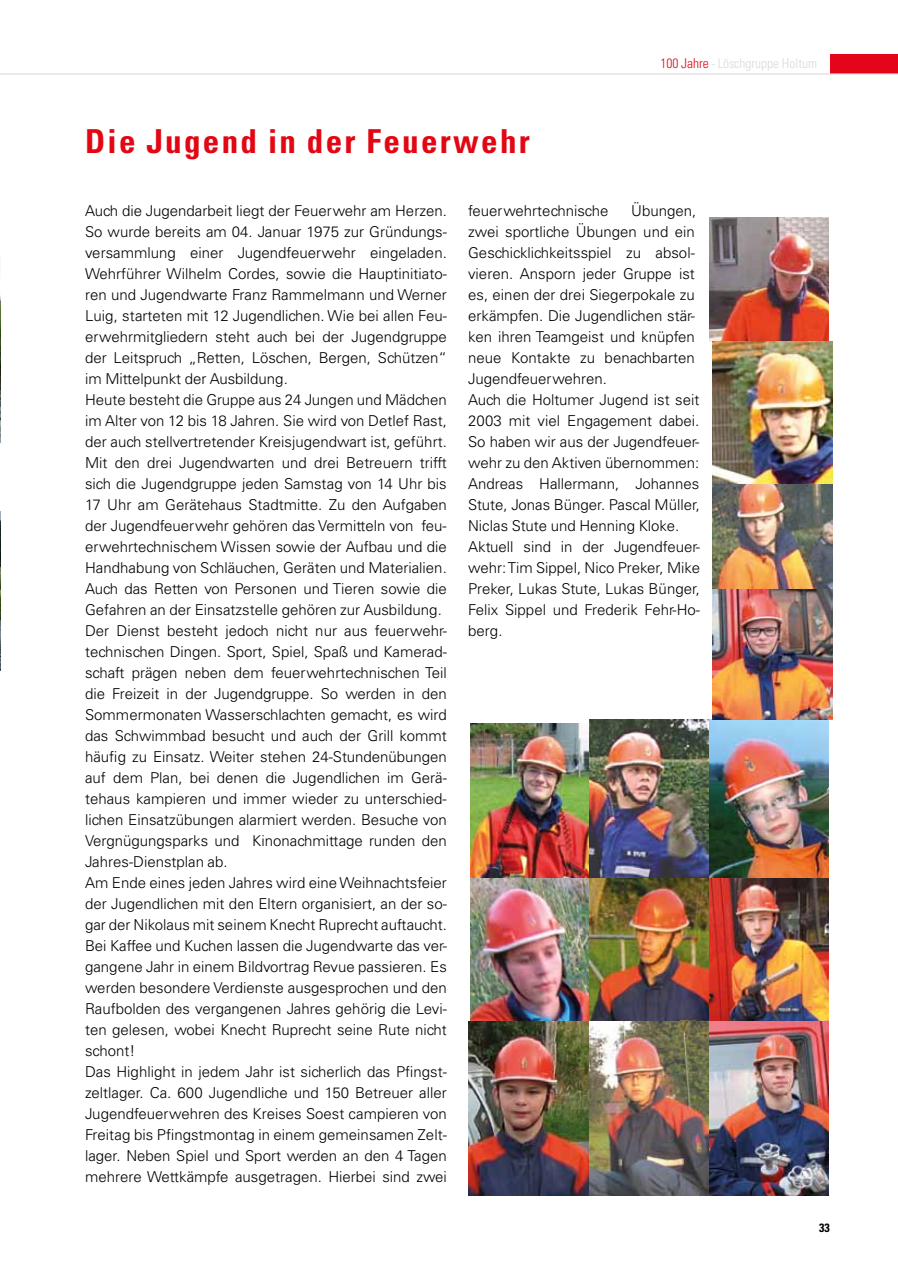
<style>
.page{position:relative;width:898px;height:1272px;background:#fff}
.page>*{position:absolute;margin:0;border:0;box-sizing:border-box;transform-origin:0 0}
.t1{font:700 condensed 33px "Univers LT";letter-spacing:.07em;color:#e30613}
.t2{font:300 15px/21px "Univers LT";color:#000}
.t3{font:300 condensed 13.5px "Univers LT";color:#dadada}
.t4{font:700 condensed 12px "Univers LT";color:#000}
.s1{color:#e30613}
</style>
<div class="page">
<div style="left:829px;top:54px;width:68px;height:19px;background:#e4051b"></div>
<hr style="left:0;top:73px;width:897px;height:1px;background:#dadada">
<img style="left:0;top:295px;width:1px;height:147px">
<img style="left:0;top:511px;width:1px;height:160px">
<img style="left:709px;top:217px;width:118px;height:125px">
<img style="left:712px;top:342px;width:119px;height:378px">
<img style="left:470px;top:723px;width:119px;height:298px">
<img style="left:589px;top:720px;width:238px;height:301px">
<img style="left:468px;top:1021px;width:359px;height:174px">
<h1 class="t1" style="left:85px;top:129px;width:446px">Die Jugend in der Feuerwehr</h1>
<p class="t3" style="left:660px;top:58px;width:158px"><span class="s1">100 Jahre</span> - Löschgruppe Holtum</p>
<p class="t2" style="left:85px;top:200px;width:363px">Auch die Jugendarbeit liegt der Feuerwehr am Herzen.<br>So wurde bereits am 04. Januar 1975 zur Gründungs&shy;versammlung einer Jugendfeuerwehr eingeladen.<br>Wehrführer Wilhelm Cordes, sowie die Hauptinitiato&shy;ren und Jugendwarte Franz Rammelmann und Werner Luig, starteten mit 12 Jugendlichen. Wie bei allen Feu&shy;erwehrmitgliedern steht auch bei der Jugendgruppe der Leitspruch „Retten, Löschen, Bergen, Schützen“ im Mittelpunkt der Ausbildung.<br>Heute besteht die Gruppe aus 24 Jungen und Mädchen im Alter von 12 bis 18 Jahren. Sie wird von Detlef Rast, der auch stellvertretender Kreisjugendwart ist, geführt.<br>Mit den drei Jugendwarten und drei Betreuern trifft sich die Jugendgruppe jeden Samstag von 14 Uhr bis 17 Uhr am Gerätehaus Stadtmitte. Zu den Aufgaben der Jugendfeuerwehr gehören das Vermitteln von feu&shy;erwehrtechnischem Wissen sowie der Aufbau und die Handhabung von Schläuchen, Geräten und Materialien.<br>Auch das Retten von Personen und Tieren sowie die Gefahren an der Einsatzstelle gehören zur Ausbildung.<br>Der Dienst besteht jedoch nicht nur aus feuerwehr&shy;technischen Dingen. Sport, Spiel, Spaß und Kamerad&shy;schaft prägen neben dem feuerwehrtechnischen Teil die Freizeit in der Jugendgruppe. So werden in den Sommermonaten Wasserschlachten gemacht, es wird das Schwimmbad besucht und auch der Grill kommt häufig zu Einsatz. Weiter stehen 24-Stundenübungen auf dem Plan, bei denen die Jugendlichen im Gerä&shy;tehaus kampieren und immer wieder zu unterschied&shy;lichen Einsatzübungen alarmiert werden. Besuche von Vergnügungsparks und Kinonachmittage runden den Jahres-Dienstplan ab.<br>Am Ende eines jeden Jahres wird eine Weihnachtsfeier der Jugendlichen mit den Eltern organisiert, an der so&shy;gar der Nikolaus mit seinem Knecht Ruprecht auftaucht.<br>Bei Kaffee und Kuchen lassen die Jugendwarte das ver&shy;gangene Jahr in einem Bildvortrag Revue passieren. Es werden besondere Verdienste ausgesprochen und den Raufbolden des vergangenen Jahres gehörig die Levi&shy;ten gelesen, wobei Knecht Ruprecht seine Rute nicht schont!<br>Das Highlight in jedem Jahr ist sicherlich das Pfingst&shy;zeltlager. Ca. 600 Jugendliche und 150 Betreuer aller Jugendfeuerwehren des Kreises Soest campieren von Freitag bis Pfingstmontag in einem gemeinsamen Zelt&shy;lager. Neben Spiel und Sport werden an den 4 Tagen mehrere Wettkämpfe ausgetragen. Hierbei sind zwei</p>
<p class="t2" style="left:468px;top:200px;width:233px;text-indent:163px">Übungen, zwei sportliche Übungen und ein<br>Geschicklichkeitsspiel zu absol&shy;vieren. Ansporn jeder Gruppe ist es, einen der drei Siegerpokale zu erkämpfen. Die Jugendlichen stär&shy;ken ihren Teamgeist und knüpfen neue Kontakte zu benachbarten<br>Jugendfeuerwehren.<br>Auch die Holtumer Jugend ist seit<br>2003 mit viel Engagement dabei.<br>So haben wir aus der Jugendfeuer&shy;wehr zu den Aktiven übernommen:<br>Andreas Hallermann, Johannes<br>Stute, Jonas Bünger. Pascal Müller,<br>Niclas Stute und Henning Kloke.<br>Aktuell sind in der Jugendfeuer&shy;wehr: Tim Sippel, Nico Preker, Mike<br>Preker, Lukas Stute, Lukas Bünger,<br>Felix Sippel und Frederik Fehr-Ho&shy;berg.</p>
<p class="t2" style="left:468px;top:200px;width:142px">feuerwehrtechnische</p>
<p class="t4" style="left:818px;top:1223px;width:12px">33</p>
</div>
